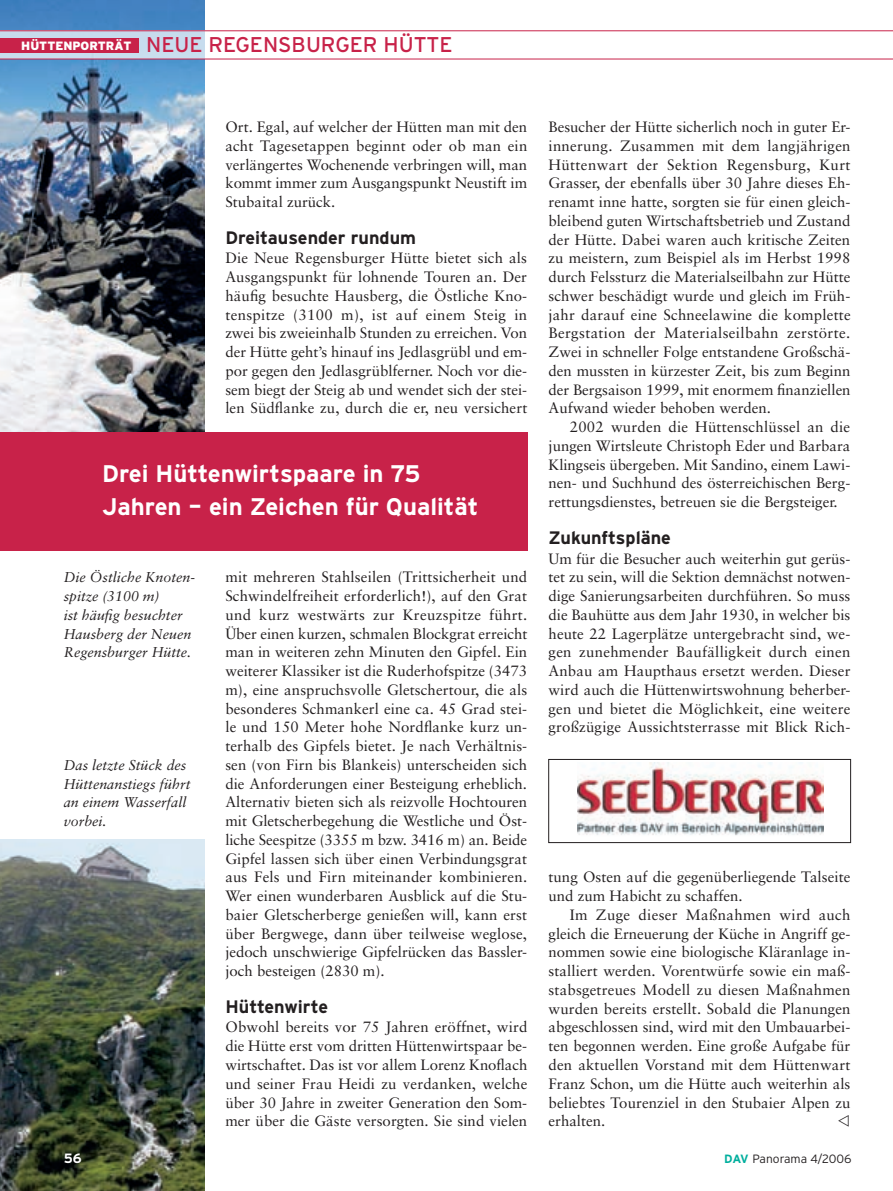
<style>
.page{position:relative;width:893px;height:1191px;background:#fff}
.page>*{position:absolute;margin:0;border:0;box-sizing:border-box;transform-origin:0 0}
.t1{font:700 24px/33px "Interstate";color:#fff}
.t2{font:21.3px "Interstate";color:#c82249}
.t3{font:700 18px "Interstate";color:#231f20}
.t4{font:15px/18.8px "Sabon";color:#231f20;text-align:justify}
.t5{font:15px "European Pi Three";color:#231f20}
.t6{font:italic 14.25px/18.8px "Sabon";color:#231f20}
.t7{font:700 13.5px "Interstate";color:#fff}
.t8{font:300 12px "Interstate";color:#231f20}
.s1{font-weight:900;font-size:12px;color:#fff}
.s2{font-weight:700;color:#00ae9d}
</style>
<div class="page">
<img style="left:0;top:0;width:204px;height:432px">
<div style="left:0;top:31px;width:206px;height:28px;background:#c7dcee"></div>
<div style="left:0;top:38px;width:139px;height:14px;background:#c82249"></div>
<hr style="left:0;top:59px;width:893px;height:1px;background:#c82249">
<hr style="left:0;top:30px;width:893px;height:1px;background:#c82249">
<div style="left:0;top:432px;width:527px;height:119px;background:#c82249"></div>
<img style="left:577px;top:762px;width:246px;height:74px">
<div style="left:549px;top:759px;width:302px;height:83px;border:1px solid #231f20"></div>
<img style="left:0;top:839px;width:204px;height:352px">
<h2 class="t2" style="left:21px;top:33px;width:433px"><span class="s1">HÜTTENPORTRÄT</span> NEUE REGENSBURGER HÜTTE</h2>
<p class="t4" style="left:225px;top:117px;width:303px">Ort. Egal, auf welcher der Hütten man mit den acht Tagesetappen beginnt oder ob man ein verlängertes Wochenende verbringen will, man kommt immer zum Ausgangspunkt Neustift im Stubaital zurück.</p>
<p class="t3" style="left:225px;top:227px;width:192px">Dreitausender rundum</p>
<p class="t4" style="left:225px;top:249px;width:303px">Die Neue Regensburger Hütte bietet sich als Ausgangspunkt für lohnende Touren an. Der häufig besuchte Hausberg, die Östliche Kno&shy;tenspitze (3100 m), ist auf einem Steig in zwei bis zweieinhalb Stunden zu erreichen. Von der Hütte geht’s hinauf ins Jedlasgrübl und em&shy;por gegen den Jedlasgrüblferner. Noch vor die&shy;sem biegt der Steig ab und wendet sich der stei&shy;len Südflanke zu, durch die er, neu versichert</p>
<h1 class="t1" style="left:102px;top:457px;width:378px">Drei Hüttenwirtspaare in 75<br>Jahren – ein Zeichen für Qualität</h1>
<p class="t6" style="left:64px;top:568px;width:133px">Die Östliche Knoten&shy;spitze (3100 m)<br>ist häufig besuchter<br>Hausberg der Neuen<br>Regensburger Hütte.</p>
<p class="t6" style="left:64px;top:755px;width:128px">Das letzte Stück des<br>Hüttenanstiegs führt an einem Wasserfall vorbei.</p>
<p class="t7" style="left:64px;top:1150px;width:19px">56</p>
<p class="t4" style="left:225px;top:567px;width:304px">mit mehreren Stahlseilen (Trittsicherheit und Schwindelfreiheit erforderlich!), auf den Grat und kurz westwärts zur Kreuzspitze führt.<br>Über einen kurzen, schmalen Blockgrat erreicht man in weiteren zehn Minuten den Gipfel. Ein weiterer Klassiker ist die Ruderhofspitze (3473 m), eine anspruchsvolle Gletschertour, die als besonderes Schmankerl eine ca. 45 Grad stei&shy;le und 150 Meter hohe Nordflanke kurz un&shy;terhalb des Gipfels bietet. Je nach Verhältnis&shy;sen (von Firn bis Blankeis) unterscheiden sich die Anforderungen einer Besteigung erheblich.<br>Alternativ bieten sich als reizvolle Hochtouren mit Gletscherbegehung die Westliche und Öst&shy;liche Seespitze (3355 m bzw. 3416 m) an. Beide Gipfel lassen sich über einen Verbindungsgrat aus Fels und Firn miteinander kombinieren.<br>Wer einen wunderbaren Ausblick auf die Stu&shy;baier Gletscherberge genießen will, kann erst über Bergwege, dann über teilweise weglose, jedoch unschwierige Gipfelrücken das Bassler&shy;joch besteigen (2830 m).</p>
<p class="t3" style="left:225px;top:996px;width:104px">Hüttenwirte</p>
<p class="t4" style="left:225px;top:1017px;width:304px">Obwohl bereits vor 75 Jahren eröffnet, wird die Hütte erst vom dritten Hüttenwirtspaar be&shy;wirtschaftet. Das ist vor allem Lorenz Knoflach und seiner Frau Heidi zu verdanken, welche über 30 Jahre in zweiter Generation den Som&shy;mer über die Gäste versorgten. Sie sind vielen</p>
<p class="t4" style="left:549px;top:117px;width:304px">Besucher der Hütte sicherlich noch in guter Er&shy;innerung. Zusammen mit dem langjährigen Hüttenwart der Sektion Regensburg, Kurt Grasser, der ebenfalls über 30 Jahre dieses Eh&shy;renamt inne hatte, sorgten sie für einen gleich&shy;bleibend guten Wirtschaftsbetrieb und Zustand der Hütte. Dabei waren auch kritische Zeiten zu meistern, zum Beispiel als im Herbst 1998 durch Felssturz die Materialseilbahn zur Hütte schwer beschädigt wurde und gleich im Früh&shy;jahr darauf eine Schneelawine die komplette Bergstation der Materialseilbahn zerstörte.<br>Zwei in schneller Folge entstandene Großschä&shy;den mussten in kürzester Zeit, bis zum Beginn der Bergsaison 1999, mit enormem finanziellen Aufwand wieder behoben werden.</p>
<p class="t4" style="left:549px;top:417px;width:303px;text-indent:21px">2002 wurden die Hüttenschlüssel an die jungen Wirtsleute Christoph Eder und Barbara Klingseis übergeben. Mit Sandino, einem Lawi&shy;nen- und Suchhund des österreichischen Berg&shy;rettungsdienstes, betreuen sie die Bergsteiger.</p>
<p class="t3" style="left:549px;top:527px;width:124px">Zukunftspläne</p>
<p class="t4" style="left:549px;top:549px;width:304px">Um für die Besucher auch weiterhin gut gerüs&shy;tet zu sein, will die Sektion demnächst notwen&shy;dige Sanierungsarbeiten durchführen. So muss die Bauhütte aus dem Jahr 1930, in welcher bis heute 22 Lagerplätze untergebracht sind, we&shy;gen zunehmender Baufälligkeit durch einen Anbau am Haupthaus ersetzt werden. Dieser wird auch die Hüttenwirtswohnung beherber&shy;gen und bietet die Möglichkeit, eine weitere großzügige Aussichtsterrasse mit Blick Rich-</p>
<p class="t4" style="left:549px;top:867px;width:303px">tung Osten auf die gegenüberliegende Talseite und zum Habicht zu schaffen.</p>
<p class="t4" style="left:549px;top:905px;width:304px;text-indent:21px">Im Zuge dieser Maßnahmen wird auch gleich die Erneuerung der Küche in Angriff ge&shy;nommen sowie eine biologische Kläranlage in&shy;stalliert werden. Vorentwürfe sowie ein maß&shy;stabsgetreues Modell zu diesen Maßnahmen wurden bereits erstellt. Sobald die Planungen abgeschlossen sind, wird mit den Umbauarbei&shy;ten begonnen werden. Eine große Aufgabe für den aktuellen Vorstand mit dem Hüttenwart Franz Schon, um die Hütte auch weiterhin als beliebtes Tourenziel in den Stubaier Alpen zu erhalten.</p>
<p class="t5" style="left:838px;top:1111px;width:14px">f</p>
<p class="t8" style="left:724px;top:1152px;width:129px"><span class="s2">DAV</span> Panorama 4/2006</p>
</div>
